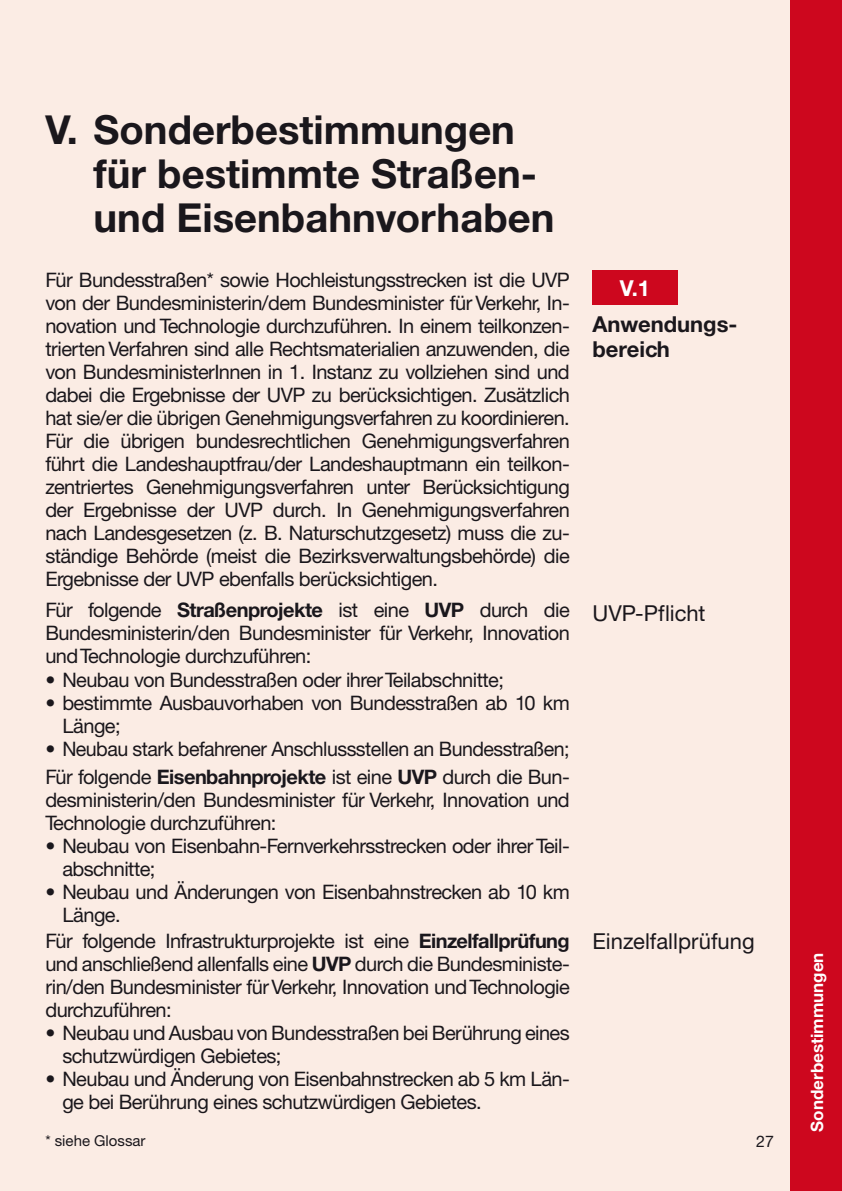
<style>
.page{position:relative;width:842px;height:1191px;background:#fbece4}
.page>*{position:absolute;margin:0;border:0;box-sizing:border-box;transform-origin:0 0}
.t1{font:700 40px/44px "Helvetica Neue CE";color:#1a171c}
.t2{font:22px "Helvetica Neue CE";color:#1a171c}
.t3{font:700 22px/25px "Helvetica Neue CE";color:#1a171c}
.t4{font:700 22px "Helvetica Neue CE";color:#fff}
.t5{font:20px/23px "Helvetica Neue CE";letter-spacing:-.03em;color:#1a171c}
.t6{font:700 17px "Helvetica Neue CE";color:#fff}
.t7{font:16px "Helvetica Neue CE";color:#1a171c}
.t8{font:15px "Helvetica Neue CE";color:#1a171c}
.s1{font-weight:700}
</style>
<div class="page">
<div style="left:791px;top:0;width:51px;height:1191px;background:#cd071e"></div>
<div style="left:592px;top:270px;width:85px;height:34px;background:#cd071e"></div>
<h1 class="t1" style="left:94px;top:109px;width:462px;text-indent:-48px">V. Sonderbestimmungen für bestimmte Straßen&shy;und Eisenbahnvorhaben</h1>
<p class="t5" style="left:45px;top:268px;width:526px;text-align:justify">Für Bundesstraßen* sowie Hochleistungsstrecken ist die UVP von der Bundesministerin/dem Bundesminister für Verkehr, In&shy;novation und Technologie durchzuführen. In einem teilkonzen&shy;trierten Verfahren sind alle Rechtsmaterialien anzuwenden, die von BundesministerInnen in 1. Instanz zu vollziehen sind und dabei die Ergebnisse der UVP zu berücksichtigen. Zusätzlich hat sie/er die übrigen Genehmigungsverfahren zu koordinieren.<br>Für die übrigen bundesrechtlichen Genehmigungsverfahren führt die Landeshauptfrau/der Landeshauptmann ein teilkon&shy;zentriertes Genehmigungsverfahren unter Berücksichtigung der Ergebnisse der UVP durch. In Genehmigungsverfahren nach Landesgesetzen (z. B. Naturschutzgesetz) muss die zu&shy;ständige Behörde (meist die Bezirksverwaltungsbehörde) die Ergebnisse der UVP ebenfalls berücksichtigen.</p>
<p class="t5" style="left:45px;top:599px;width:526px;text-align:justify">Für folgende <span class="s1">Straßenprojekte</span> ist eine <span class="s1">UVP</span> durch die Bundesministerin/den Bundesminister für Verkehr, Innovation und Technologie durchzuführen:</p>
<p class="t5" style="left:45px;top:668px;width:460px">• Neubau von Bundesstraßen oder ihrer Teilabschnitte;</p>
<p class="t5" style="left:62px;top:691px;width:509px;text-indent:-17px">• bestimmte Ausbauvorhaben von Bundesstraßen ab 10 km<br>Länge;</p>
<p class="t5" style="left:45px;top:734px;width:526px;line-height:28.6px">• Neubau stark befahrener Anschlussstellen an Bundesstraßen;<br>Für folgende <span class="s1">Eisenbahnprojekte</span> ist eine <span class="s1">UVP</span> durch die Bun-</p>
<p class="t5" style="left:45px;top:788px;width:526px">desministerin/den Bundesminister für Verkehr, Innovation und<br>Technologie durchzuführen:</p>
<p class="t5" style="left:62px;top:834px;width:509px;text-indent:-17px">• Neubau von Eisenbahn-Fernverkehrsstrecken oder ihrer Teil&shy;abschnitte;</p>
<p class="t5" style="left:62px;top:880px;width:509px;text-indent:-17px">• Neubau und Änderungen von Eisenbahnstrecken ab 10 km<br>Länge.</p>
<p class="t5" style="left:45px;top:929px;width:526px;text-align:justify">Für folgende Infrastrukturprojekte ist eine <span class="s1">Einzelfallprüfung </span>und anschließend allenfalls eine <span class="s1">UVP</span> durch die Bundesministe&shy;rin/den Bundesminister für Verkehr, Innovation und Technologie durchzuführen:</p>
<p class="t5" style="left:62px;top:1021px;width:509px;text-indent:-17px">• Neubau und Ausbau von Bundesstraßen bei Berührung eines schutzwürdigen Gebietes;</p>
<p class="t5" style="left:62px;top:1067px;width:509px;text-indent:-17px">• Neubau und Änderung von Eisenbahnstrecken ab 5 km Län&shy;ge bei Berührung eines schutzwürdigen Gebietes.</p>
<p class="t8" style="left:45px;top:1131px;width:102px">* siehe Glossar</p>
<p class="t4" style="left:620px;top:274px;width:32px">V.1</p>
<p class="t3" style="left:592px;top:312px;width:147px">Anwendungs&shy;bereich</p>
<p class="t2" style="left:592px;top:599px;width:115px">UVP-Pflicht</p>
<p class="t2" style="left:592px;top:928px;width:164px">Einzelfallprüfung</p>
<p class="t7" style="left:756px;top:1131px;width:19px">27</p>
<p class="t6" style="left:806px;top:1131px;width:181px;rotate:-90deg">Sonderbestimmungen</p>
</div>
